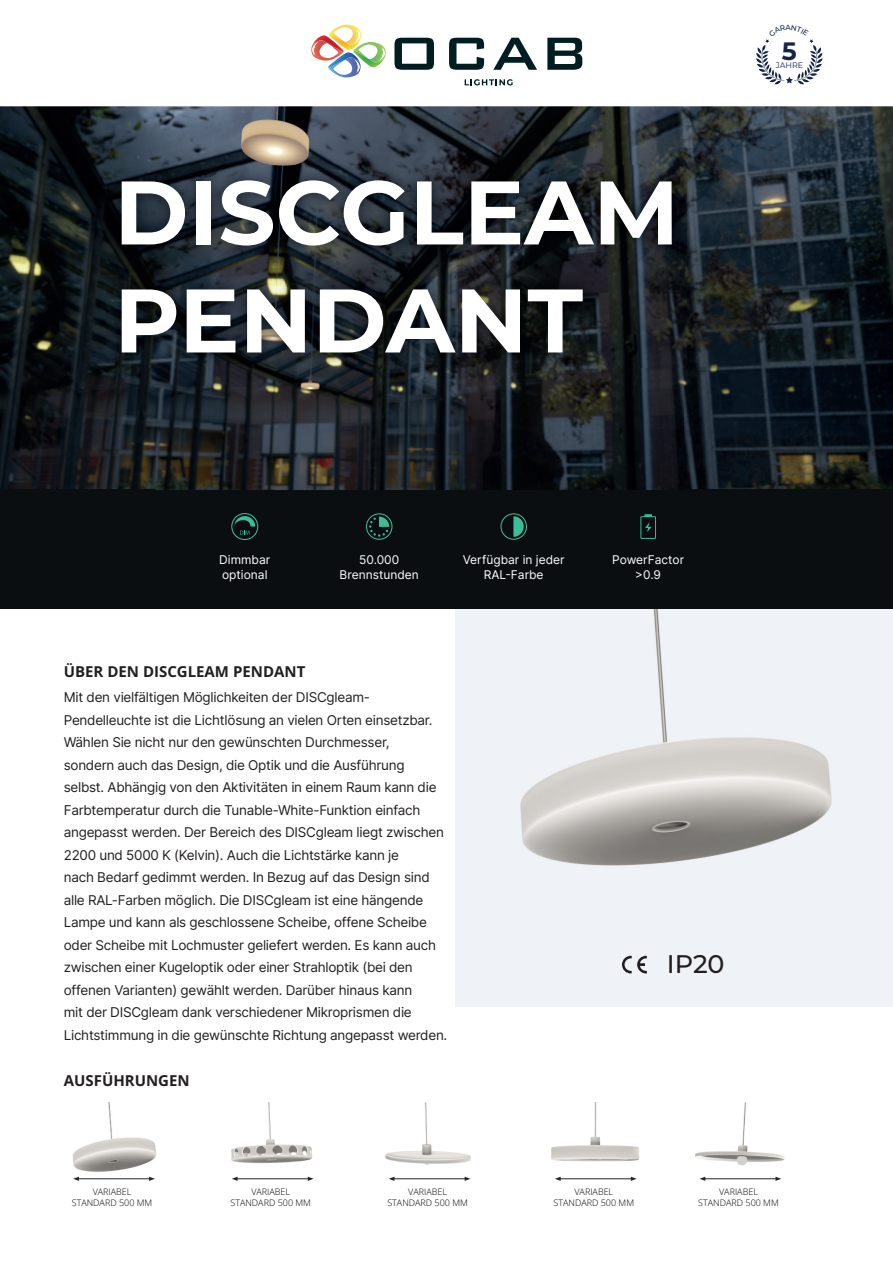
<style>
.page{position:relative;width:893px;height:1263px;background:#fff}
.page>*{position:absolute;margin:0;border:0;box-sizing:border-box;transform-origin:0 0}
.t1{font:700 90px/108px "Montserrat";color:#fff}
.t2{font:500 25.5px "Montserrat";color:#231f20}
.t3{font:700 25.2px "Montserrat";color:#16244c}
.t4{font:700 15px "Open Sans";color:#231f20}
.t5{font:13.5px/22.5px "Inter";letter-spacing:-.02em;color:#231f20}
.t6{font:12px/14.4px "Inter";color:#fff;text-align:center}
.t7{font:300 9px/10.8px "Open Sans";color:#000;text-align:center}
.t8{font:8.1px "Montserrat";color:#16244c}
</style>
<div class="page">
<div style="left:455px;top:608px;width:438px;height:399px;background:#eff2f7"></div>
<img style="left:499px;top:608px;width:350px;height:258px">
<div style="left:0;top:489px;width:893px;height:119px;background:#0b0e11"></div>
<img style="left:0;top:106px;width:157px;height:383px">
<img style="left:157px;top:106px;width:736px;height:95px">
<img style="left:684px;top:201px;width:209px;height:288px">
<img style="left:157px;top:367px;width:527px;height:122px">
<img style="left:106px;top:165px;width:581px;height:202px">
<img style="left:73px;top:1102px;width:83px;height:70px">
<img style="left:231px;top:1102px;width:82px;height:61px">
<img style="left:551px;top:1102px;width:89px;height:60px">
<img style="left:695px;top:1102px;width:90px;height:64px">
<img style="left:385px;top:1102px;width:86px;height:63px">
<hr style="left:78px;top:1178px;width:73px;height:1px;background:#23272a">
<svg style="left:149px;top:1177px;width:6px;height:4px"></svg>
<svg style="left:73px;top:1177px;width:6px;height:4px"></svg>
<hr style="left:237px;top:1178px;width:72px;height:1px;background:#23272a">
<svg style="left:308px;top:1177px;width:6px;height:4px"></svg>
<svg style="left:232px;top:1177px;width:6px;height:4px"></svg>
<hr style="left:560px;top:1178px;width:72px;height:1px;background:#23272a">
<svg style="left:631px;top:1177px;width:6px;height:4px"></svg>
<svg style="left:555px;top:1177px;width:6px;height:4px"></svg>
<hr style="left:704px;top:1178px;width:73px;height:1px;background:#23272a">
<svg style="left:775px;top:1177px;width:6px;height:4px"></svg>
<svg style="left:699px;top:1177px;width:6px;height:4px"></svg>
<hr style="left:393px;top:1178px;width:73px;height:1px;background:#23272a">
<svg style="left:465px;top:1177px;width:5px;height:4px"></svg>
<svg style="left:389px;top:1177px;width:5px;height:4px"></svg>
<svg style="left:622px;top:956px;width:25px;height:17px"></svg>
<svg style="left:640px;top:514px;width:16px;height:25px"></svg>
<svg style="left:366px;top:513px;width:26px;height:27px"></svg>
<svg style="left:500px;top:513px;width:27px;height:27px"></svg>
<svg style="left:231px;top:513px;width:27px;height:27px"></svg>
<svg style="left:394px;top:38px;width:40px;height:32px"></svg>
<svg style="left:449px;top:38px;width:35px;height:32px"></svg>
<svg style="left:493px;top:38px;width:44px;height:32px"></svg>
<svg style="left:547px;top:38px;width:35px;height:32px"></svg>
<img style="left:329px;top:61px;width:32px;height:16px">
<img style="left:354px;top:67px;width:6px;height:6px">
<img style="left:353px;top:61px;width:29px;height:6px">
<img style="left:354px;top:61px;width:29px;height:1px">
<svg style="left:311px;top:25px;width:75px;height:36px"></svg>
<svg style="left:465px;top:79px;width:48px;height:6px"></svg>
<svg style="left:756px;top:39px;width:67px;height:45px"></svg>
<h3 class="t3" style="left:782px;top:32px;width:16px">5</h3>
<h1 class="t1" style="left:114px;top:154px;width:566px">DISCGLEAM<br>PENDANT</h1>
<p class="t8" style="left:776px;top:60px;width:29px">JAHRE</p>
<p class="t6" style="left:219px;top:552px;width:53px;text-align:left">Dimmbar optional</p>
<p class="t6" style="left:340px;top:552px;width:81px">50.000<br>Brennstunden</p>
<p class="t6" style="left:463px;top:552px;width:103px">Verfügbar in jeder<br>RAL-Farbe</p>
<p class="t4" style="left:64px;top:662px;width:243px">ÜBER DEN DISCGLEAM PENDANT</p>
<p class="t5" style="left:64px;top:686px;width:385px">Mit den vielfältigen Möglichkeiten der DISCgleam-Pendelleuchte ist die Lichtlösung an vielen Orten einsetzbar.<br>Wählen Sie nicht nur den gewünschten Durchmesser,<br>sondern auch das Design, die Optik und die Ausführung selbst. Abhängig von den Aktivitäten in einem Raum kann die Farbtemperatur durch die Tunable-White-Funktion einfach angepasst werden. Der Bereich des DISCgleam liegt zwischen 2200 und 5000 K (Kelvin). Auch die Lichtstärke kann je<br>nach Bedarf gedimmt werden. In Bezug auf das Design sind alle RAL-Farben möglich. Die DISCgleam ist eine hängende Lampe und kann als geschlossene Scheibe, offene Scheibe oder Scheibe mit Lochmuster geliefert werden. Es kann auch zwischen einer Kugeloptik oder einer Strahloptik (bei den offenen Varianten) gewählt werden. Darüber hinaus kann<br>mit der DISCgleam dank verschiedener Mikroprismen die Lichtstimmung in die gewünschte Richtung angepasst werden.</p>
<p class="t4" style="left:64px;top:1070px;width:127px">AUSFÜHRUNGEN</p>
<p class="t6" style="left:612px;top:552px;width:73px">PowerFactor &gt;0.9</p>
<h2 class="t2" style="left:667px;top:946px;width:59px">IP20</h2>
<p class="t7" style="left:72px;top:1186px;width:82px">VARIABEL<br>STANDARD 500 MM</p>
<p class="t7" style="left:230px;top:1186px;width:82px">VARIABEL<br>STANDARD 500 MM</p>
<p class="t7" style="left:553px;top:1186px;width:82px">VARIABEL<br>STANDARD 500 MM</p>
<p class="t7" style="left:698px;top:1186px;width:82px">VARIABEL<br>STANDARD 500 MM</p>
<p class="t7" style="left:387px;top:1186px;width:82px">VARIABEL<br>STANDARD 500 MM</p>
</div>
